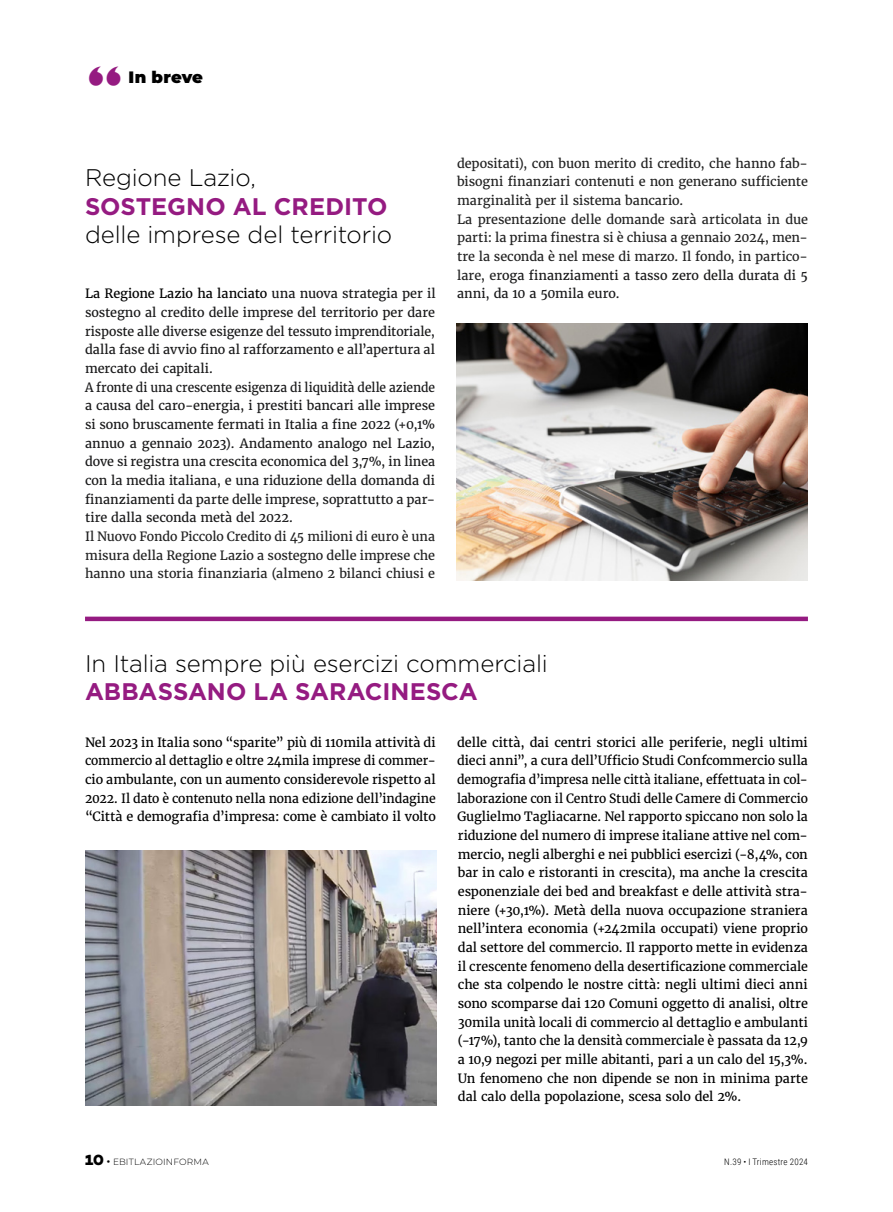
<style>
.page{position:relative;width:893px;height:1212px;background:#fff}
.page>*{position:absolute;margin:0;border:0;box-sizing:border-box;transform-origin:0 0}
.rubrica{font:800 42px "Gill Sans";color:#951b81}
.sottotitolo{font:300 24px/28.5px "Gotham";letter-spacing:-.01em;color:#000}
.rubrica-2{font:900 16.5px "Montserrat";letter-spacing:.015em;color:#000}
.test_spazio{font:12.75px/18.8px "Merriweather";letter-spacing:-.005em;color:#000;text-align:justify}
.testo{font:12.75px/18.6px "Merriweather";color:#222;text-align:justify}
.testo-2{font:12.75px/18.8px "Merriweather";letter-spacing:-.005em;color:#19191a;text-align:justify;scale:.95 1}
.testo-3{font:12.75px/18.8px "Merriweather";letter-spacing:-.005em;color:#19191a;text-align:justify}
.t1{font:300 9px "Montserrat";letter-spacing:.02em;color:#000}
.t2{font:300 9px "Roboto Condensed";letter-spacing:.025em;color:#000}
.s1{font-weight:700;color:#951b81}
.s2{color:#000}
.s3{color:#19191a}
.s4{font-family:"Campton";font-weight:800;font-size:15px}
.s5{font-family:"Campton";font-weight:400;font-size:10.5px}
</style>
<div class="page">
<img style="left:456px;top:323px;width:352px;height:257px">
<img style="left:85px;top:850px;width:352px;height:256px">
<hr style="left:85px;top:617px;width:723px;height:4px;background:#951b81">
<p class="rubrica" style="left:88px;top:50px;width:36px">“</p>
<p class="rubrica-2" style="left:129px;top:65px;width:76px">In breve</p>
<p class="sottotitolo" style="left:85px;top:163px;width:309px">Regione Lazio,<br><span class="s1">SOSTEGNO AL CREDITO </span>delle imprese del territorio</p>
<p class="testo-3" style="left:85px;top:284px;width:352px"><span class="s2">La Regione Lazio ha lanciato</span> una nuova strategia per il sostegno al credito delle imprese del territorio per dare risposte alle diverse esigenze del tessuto imprenditoriale, dalla fase di avvio fino al rafforzamento e all’apertura al mercato dei capitali.</p>
<p class="testo-2" style="left:85px;top:378px;width:370px">A fronte di una crescente esigenza di liquidità delle aziende a causa del caro-energia, i prestiti bancari alle imprese si sono bruscamente fermati in Italia a fine 2022 (+0,1% annuo a gennaio 2023). Andamento analogo nel Lazio, dove si registra una crescita economica del 3,7%, in linea con la media italiana, e una riduzione della domanda di finanziamenti da parte delle imprese, soprattutto a par&shy;tire dalla seconda metà del 2022.</p>
<p class="testo" style="left:85px;top:527px;width:352px"><span class="s3">I</span>l Nuovo Fondo Piccolo Credito di 45 milioni di euro è una misura della Regione Lazio a sostegno delle imprese che hanno una storia finanziaria (almeno 2 bilanci chiusi e</p>
<p class="testo" style="left:457px;top:154px;width:352px">depositati), con buon merito di credito, che hanno fab&shy;bisogni finanziari contenuti e non generano sufficiente marginalità per il sistema bancario.</p>
<p class="testo" style="left:457px;top:210px;width:352px">La presentazione delle domande sarà articolata in due parti: la prima finestra si è chiusa a gennaio 2024, men&shy;tre la seconda è nel mese di marzo. Il fondo, in partico&shy;lare, er<span class="s3">oga finanziamenti a tasso zero della durata di 5 anni, da 10 a 50mila euro.</span></p>
<p class="sottotitolo" style="left:85px;top:648px;width:464px">In Italia sempre più esercizi commerciali<br><span class="s1">ABBASSANO LA SARACINESCA</span></p>
<p class="test_spazio" style="left:85px;top:733px;width:352px">Nel 2023 in Italia sono “sparite” più di 110mila attività di commercio al dettaglio e oltre 24mila imprese di commer&shy;cio ambulante, con un aumento considerevole rispetto al 2022. Il dato è contenuto nella nona edizione dell’indagine “Città e demografia d’impresa: come è cambiato il volto</p>
<p class="test_spazio" style="left:457px;top:733px;width:352px">delle città, dai centri storici alle periferie, negli ultimi dieci anni”, a cura dell’Ufficio Studi Confcommercio sulla demografia d’impresa nelle città italiane, effettuata in col&shy;laborazione con il Centro Studi delle Camere di Commercio Guglielmo Tagliacarne. Nel rapporto spiccano non solo la riduzione del numero di imprese italiane attive nel com&shy;mercio, negli alberghi e nei pubblici esercizi (-8,4%, con bar in calo e ristoranti in crescita), ma anche la crescita esponenziale dei bed and breakfast e delle attività stra&shy;niere (+30,1%). Metà della nuova occupazione straniera nell’intera economia (+242mila occupati) viene proprio dal settore del commercio. Il rapporto mette in evidenza il crescente fenomeno della desertificazione commerciale che sta colpendo le nostre città: negli ultimi dieci anni sono scomparse dai 120 Comuni oggetto di analisi, oltre 30mila unità locali di commercio al dettaglio e ambulanti (-17%), tanto che la densità commerciale è passata da 12,9 a 10,9 negozi per mille abitanti, pari a un calo del 15,3%.<br>Un fenomeno che non dipende se non in minima parte dal calo della popolazione, scesa solo del 2%.</p>
<p class="t1" style="left:85px;top:1155px;width:125px"><span class="s4">10</span> <span class="s5">•</span> EBITLAZIOINFORMA</p>
<p class="t2" style="left:724px;top:1155px;width:85px">N.39 • I Trimestre 2024</p>
</div>
